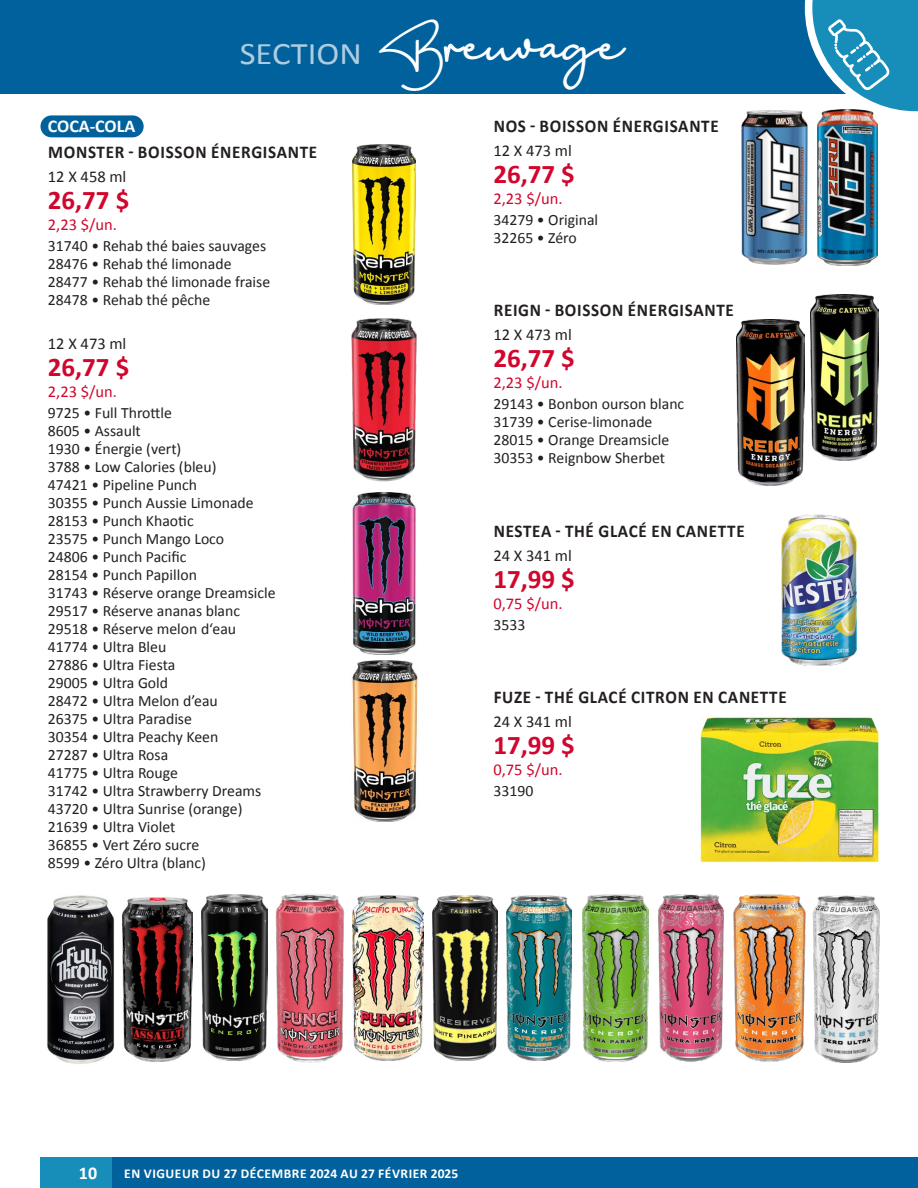
<style>
.page{position:relative;width:918px;height:1188px;background:#fff}
.page>*{position:absolute;margin:0;border:0;box-sizing:border-box;transform-origin:0 0}
.t1{font:31.5px "Calibri";color:#aecde1;scale:1.1 1}
.t2{font:700 27px "Calibri";color:#d0062d}
.t3{font:700 18px "Calibri";letter-spacing:.04em;color:#231f20;scale:.95 1}
.t4{font:700 18px "Calibri";color:#fff}
.t5{font:16.5px "Calibri";color:#d0062d}
.t6{font:16.5px "Calibri";color:#231f20}
.t7{font:15.75px "Calibri";color:#231f20}
.t8{font:700 13.5px "Calibri";letter-spacing:.04em;color:#fff}
.s1{font-family:"The Bohemian Free";color:#fff}
.s2{font-family:"I Love Glitter";font-size:46.2px;color:#fff}
</style>
<div class="page">
<div style="left:41px;top:115px;width:103px;height:22px;background:#00619c;border-radius:11px"></div>
<div style="left:0;top:0;width:918px;height:93px;background:#00619c"></div>
<svg style="left:805px;top:0;width:113px;height:112px"></svg>
<img style="left:782px;top:515px;width:74px;height:150px">
<img style="left:351px;top:318px;width:66px;height:164px">
<img style="left:353px;top:145px;width:63px;height:159px">
<img style="left:122px;top:897px;width:71px;height:165px">
<img style="left:733px;top:894px;width:73px;height:168px">
<img style="left:812px;top:895px;width:68px;height:168px">
<img style="left:202px;top:895px;width:66px;height:166px">
<img style="left:432px;top:896px;width:66px;height:164px">
<img style="left:742px;top:110px;width:66px;height:154px">
<img style="left:818px;top:110px;width:59px;height:155px">
<img style="left:737px;top:319px;width:68px;height:166px">
<img style="left:811px;top:294px;width:68px;height:167px">
<img style="left:350px;top:661px;width:68px;height:161px">
<img style="left:352px;top:492px;width:64px;height:162px">
<img style="left:701px;top:716px;width:178px;height:146px">
<img style="left:47px;top:895px;width:68px;height:169px">
<img style="left:275px;top:893px;width:70px;height:170px">
<img style="left:352px;top:895px;width:71px;height:166px">
<img style="left:507px;top:895px;width:65px;height:166px">
<img style="left:582px;top:895px;width:67px;height:166px">
<img style="left:658px;top:894px;width:66px;height:168px">
<div style="left:109px;top:1158px;width:809px;height:30px;background:#00619c"></div>
<div style="left:40px;top:1158px;width:72px;height:30px;background:#178db9"></div>
<p class="t1" style="left:240px;top:34px;width:351px">SECTION <span class="s1">B</span><span class="s2">r</span><sup>euvage</sup></p>
<p class="t4" style="left:48px;top:114px;width:89px">COCA-COLA</p>
<p class="t3" style="left:48px;top:141px;width:285px">MONSTER - BOISSON ÉNERGISANTE</p>
<p class="t6" style="left:48px;top:166px;width:80px">12 X 458 ml</p>
<p class="t2" style="left:48px;top:183px;width:83px">26,77 $</p>
<p class="t5" style="left:48px;top:214px;width:71px">2,23 $/un.</p>
<p class="t7" style="left:48px;top:236px;width:220px">31740 • Rehab thé baies sauvages</p>
<p class="t7" style="left:48px;top:254px;width:185px">28476 • Rehab thé limonade</p>
<p class="t7" style="left:48px;top:272px;width:224px">28477 • Rehab thé limonade fraise</p>
<p class="t7" style="left:48px;top:290px;width:164px">28478 • Rehab thé pêche</p>
<p class="t6" style="left:48px;top:334px;width:80px">12 X 473 ml</p>
<p class="t2" style="left:48px;top:350px;width:83px">26,77 $</p>
<p class="t5" style="left:48px;top:382px;width:71px">2,23 $/un.</p>
<p class="t7" style="left:48px;top:403px;width:126px">9725 • Full Throttle</p>
<p class="t7" style="left:48px;top:421px;width:95px">8605 • Assault</p>
<p class="t7" style="left:48px;top:439px;width:135px">1930 • Énergie (vert)</p>
<p class="t7" style="left:48px;top:457px;width:170px">3788 • Low Calories (bleu)</p>
<p class="t7" style="left:48px;top:475px;width:151px">47421 • Pipeline Punch</p>
<p class="t7" style="left:48px;top:493px;width:207px">30355 • Punch Aussie Limonade</p>
<p class="t7" style="left:48px;top:511px;width:147px">28153 • Punch Khaotic</p>
<p class="t7" style="left:48px;top:529px;width:178px">23575 • Punch Mango Loco</p>
<p class="t7" style="left:48px;top:547px;width:140px">24806 • Punch Pacific</p>
<p class="t7" style="left:48px;top:565px;width:151px">28154 • Punch Papillon</p>
<p class="t7" style="left:48px;top:583px;width:229px">31743 • Réserve orange Dreamsicle</p>
<p class="t7" style="left:48px;top:601px;width:194px">29517 • Réserve ananas blanc</p>
<p class="t7" style="left:48px;top:619px;width:190px">29518 • Réserve melon d‘eau</p>
<p class="t7" style="left:48px;top:637px;width:120px">41774 • Ultra Bleu</p>
<p class="t7" style="left:48px;top:655px;width:129px">27886 • Ultra Fiesta</p>
<p class="t7" style="left:48px;top:673px;width:122px">29005 • Ultra Gold</p>
<p class="t7" style="left:48px;top:691px;width:171px">28472 • Ultra Melon d’eau</p>
<p class="t7" style="left:48px;top:709px;width:146px">26375 • Ultra Paradise</p>
<p class="t7" style="left:48px;top:727px;width:172px">30354 • Ultra Peachy Keen</p>
<p class="t7" style="left:48px;top:745px;width:122px">27287 • Ultra Rosa</p>
<p class="t7" style="left:48px;top:763px;width:132px">41775 • Ultra Rouge</p>
<p class="t7" style="left:48px;top:781px;width:215px">31742 • Ultra Strawberry Dreams</p>
<p class="t7" style="left:48px;top:799px;width:196px">43720 • Ultra Sunrise (orange)</p>
<p class="t7" style="left:48px;top:817px;width:129px">21639 • Ultra Violet</p>
<p class="t7" style="left:48px;top:835px;width:153px">36855 • Vert Zéro sucre</p>
<p class="t7" style="left:48px;top:853px;width:160px">8599 • Zéro Ultra (blanc)</p>
<p class="t3" style="left:494px;top:114px;width:238px">NOS - BOISSON ÉNERGISANTE</p>
<p class="t6" style="left:493px;top:140px;width:80px">12 X 473 ml</p>
<p class="t2" style="left:493px;top:157px;width:83px">26,77 $</p>
<p class="t5" style="left:493px;top:188px;width:71px">2,23 $/un.</p>
<p class="t7" style="left:493px;top:210px;width:106px">34279 • Original</p>
<p class="t7" style="left:493px;top:228px;width:85px">32265 • Zéro</p>
<p class="t3" style="left:494px;top:299px;width:254px">REIGN - BOISSON ÉNERGISANTE</p>
<p class="t6" style="left:493px;top:325px;width:80px">12 X 473 ml</p>
<p class="t2" style="left:493px;top:341px;width:83px">26,77 $</p>
<p class="t5" style="left:493px;top:373px;width:71px">2,23 $/un.</p>
<p class="t7" style="left:493px;top:394px;width:192px">29143 • Bonbon ourson blanc</p>
<p class="t7" style="left:493px;top:412px;width:161px">31739 • Cerise-limonade</p>
<p class="t7" style="left:493px;top:430px;width:177px">28015 • Orange Dreamsicle</p>
<p class="t7" style="left:493px;top:448px;width:173px">30353 • Reignbow Sherbet</p>
<p class="t3" style="left:494px;top:519px;width:266px">NESTEA - THÉ GLACÉ EN CANETTE</p>
<p class="t6" style="left:493px;top:545px;width:80px">24 X 341 ml</p>
<p class="t2" style="left:493px;top:562px;width:83px">17,99 $</p>
<p class="t5" style="left:493px;top:593px;width:71px">0,75 $/un.</p>
<p class="t7" style="left:493px;top:615px;width:33px">3533</p>
<p class="t3" style="left:494px;top:686px;width:310px">FUZE - THÉ GLACÉ CITRON EN CANETTE</p>
<p class="t6" style="left:493px;top:712px;width:80px">24 X 341 ml</p>
<p class="t2" style="left:493px;top:728px;width:83px">17,99 $</p>
<p class="t5" style="left:493px;top:760px;width:71px">0,75 $/un.</p>
<p class="t7" style="left:493px;top:781px;width:41px">33190</p>
<p class="t4" style="left:79px;top:1161px;width:20px">10</p>
<p class="t8" style="left:124px;top:1165px;width:335px">EN VIGUEUR DU 27 DÉCEMBRE 2024 AU 27 FÉVRIER 2025</p>
</div>
